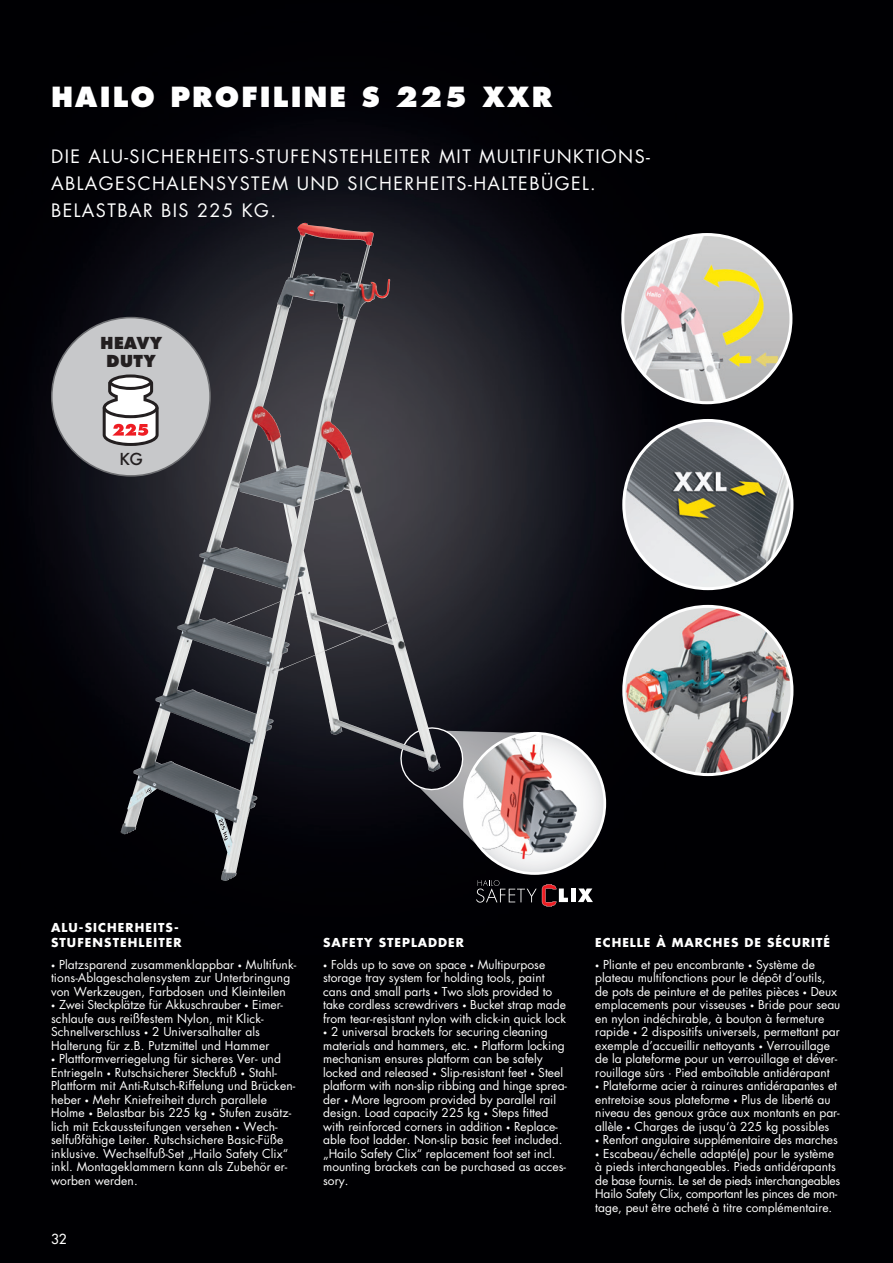
<style>
.page{position:relative;width:893px;height:1263px;background:#fff}
.page>*{position:absolute;margin:0;border:0;box-sizing:border-box;transform-origin:0 0}
.t1{font:800 27px "Futura Std";letter-spacing:.08em;color:#fff}
.t2{font:700 expanded 18.15px/18.1px "Futura TOT";color:#231f20;text-align:center}
.t3{font:500 18.15px "Futura TOT";color:#231f20}
.t4{font:18px/27px "Futura Std";letter-spacing:.08em;color:#fff}
.t5{font:500 13.5px "Futura Std";color:#fff}
.t6{font:12px/13.5px "Futura Std";color:#fff}
.t7{font:700 12px/15px "Futura Std";letter-spacing:.09em;color:#fff}
.s1{font-weight:700}
</style>
<div class="page">
<img style="left:0;top:0;width:893px;height:1263px">
<hr style="left:571px;top:888px;width:4px;height:14px;background:#fff">
<svg style="left:578px;top:888px;width:15px;height:14px"></svg>
<svg style="left:476px;top:880px;width:92px;height:26px;background:#2a1e22"></svg>
<svg style="left:395px;top:724px;width:146px;height:130px;background:#3e3e44"></svg>
<img style="left:465px;top:733px;width:140px;height:140px;border-radius:70px">
<div style="left:463px;top:732px;width:143px;height:143px;border:3px solid #fff;border-radius:50%"></div>
<img style="left:120px;top:223px;width:184px;height:658px">
<div style="left:52px;top:318px;width:158px;height:158px;background:#c7c8ca;border-radius:50%"></div>
<svg style="left:103px;top:374px;width:56px;height:72px;background:#c0b1b2"></svg>
<img style="left:624px;top:420px;width:168px;height:169px;border-radius:84px">
<img style="left:623px;top:235px;width:168px;height:168px;border-radius:84px">
<img style="left:624px;top:606px;width:168px;height:168px;border-radius:84px">
<h1 class="t1" style="left:51px;top:80px;width:503px">HAILO PROFILINE S 225 XXR</h1>
<h3 class="t4" style="left:51px;top:143px;width:600px">DIE ALU-SICHERHEITS-STUFENSTEHLEITER MIT MULTIFUNKTIONS-<br>ABLAGESCHALENSYSTEM UND SICHERHEITS-HALTEBÜGEL.<br>BELASTBAR BIS 225 KG.</h3>
<h2 class="t2" style="left:100px;top:333px;width:63px">HEAVY<br>DUTY</h2>
<h2 class="t3" style="left:119px;top:449px;width:25px">KG</h2>
<p class="t7" style="left:51px;top:919px;width:132px">ALU-SICHERHEITS-<br>STUFENSTEHLEITER</p>
<p class="t6" style="left:51px;top:957px;width:247px"><span class="s1">·</span> Platzsparend zusammenklappbar <span class="s1">·</span> Multifunk&shy;tions-Ablageschalensystem zur Unterbringung von Werkzeugen, Farbdosen und Kleinteilen<br><span class="s1">·</span> Zwei Steckplätze für Akkuschrauber <span class="s1">·</span> Eimer&shy;schlaufe aus reißfestem Nylon, mit Klick-Schnellverschluss <span class="s1">·</span> 2 Universalhalter als Halterung für z.B. Putzmittel und Hammer<br><span class="s1">·</span> Plattformverriegelung für sicheres Ver- und Entriegeln <span class="s1">·</span> Rutschsicherer Steckfuß <span class="s1">·</span> Stahl-Plattform mit Anti-Rutsch-Riffelung und Brücken&shy;heber <span class="s1">·</span> Mehr Kniefreiheit durch parallele Holme <span class="s1">·</span> Belastbar bis 225 kg <span class="s1">·</span> Stufen zusätz&shy;lich mit Eckaussteifungen versehen <span class="s1">·</span> Wech&shy;selfußfähige Leiter. Rutschsichere Basic-Füße inklusive. Wechselfuß-Set „Hailo Safety Clix“ inkl. Montageklammern kann als Zubehör er&shy;worben werden.</p>
<p class="t5" style="left:51px;top:1231px;width:17px">32</p>
<p class="t6" style="left:323px;top:931px;width:224px;line-height:22px"><span class="s1">SAFETY STEPLADDER<br>·</span> Folds up to save on space <span class="s1">·</span> Multipurpose</p>
<p class="t6" style="left:323px;top:971px;width:245px">storage tray system for holding tools, paint cans and small parts <span class="s1">·</span> Two slots provided to take cordless screwdrivers <span class="s1">·</span> Bucket strap made from tear-resistant nylon with click-in quick lock <span class="s1">·</span> 2 universal brackets for securing cleaning materials and hammers, etc. <span class="s1">·</span> Platform locking mechanism ensures platform can be safely locked and released <span class="s1">·</span> Slip-resistant feet <span class="s1">·</span> Steel platform with non-slip ribbing and hinge sprea&shy;der <span class="s1">·</span> More legroom provided by parallel rail design. Load capacity 225 kg <span class="s1">·</span> Steps fitted with reinforced corners in addition <span class="s1">·</span> Replace&shy;able foot ladder. Non-slip basic feet included. „Hailo Safety Clix“ replacement foot set incl. mounting brackets can be purchased as acces&shy;sory.</p>
<p class="t6" style="left:595px;top:931px;width:236px;line-height:22px"><span class="s1">ECHELLE À MARCHES DE SÉCURITÉ ·</span> Pliante et peu encombrante <span class="s1">·</span> Système de</p>
<p class="t6" style="left:595px;top:971px;width:247px">plateau multifonctions pour le dépôt d’outils, de pots de peinture et de petites pièces <span class="s1">·</span> Deux emplacements pour visseuses <span class="s1">·</span> Bride pour seau en nylon indéchirable, à bouton à fermeture rapide <span class="s1">·</span> 2 dispositifs universels, permettant par exemple d’accueillir nettoyants <span class="s1">·</span> Verrouillage de la plateforme pour un verrouillage et déver&shy;rouillage sûrs · Pied emboîtable antidérapant<br><span class="s1">·</span> Plateforme acier à rainures antidérapantes et entretoise sous plateforme <span class="s1">·</span> Plus de liberté au niveau des genoux grâce aux montants en par&shy;allèle <span class="s1">·</span> Charges de jusqu‘à 225 kg possibles<br><span class="s1">·</span> Renfort angulaire supplémentaire des marches <span class="s1">·</span> Escabeau/échelle adapté(e) pour le système à pieds interchangeables. Pieds antidérapants de base fournis. Le set de pieds interchangeables Hailo Safety Clix, comportant les pinces de mon&shy;tage, peut être acheté à titre complémentaire.</p>
</div>
